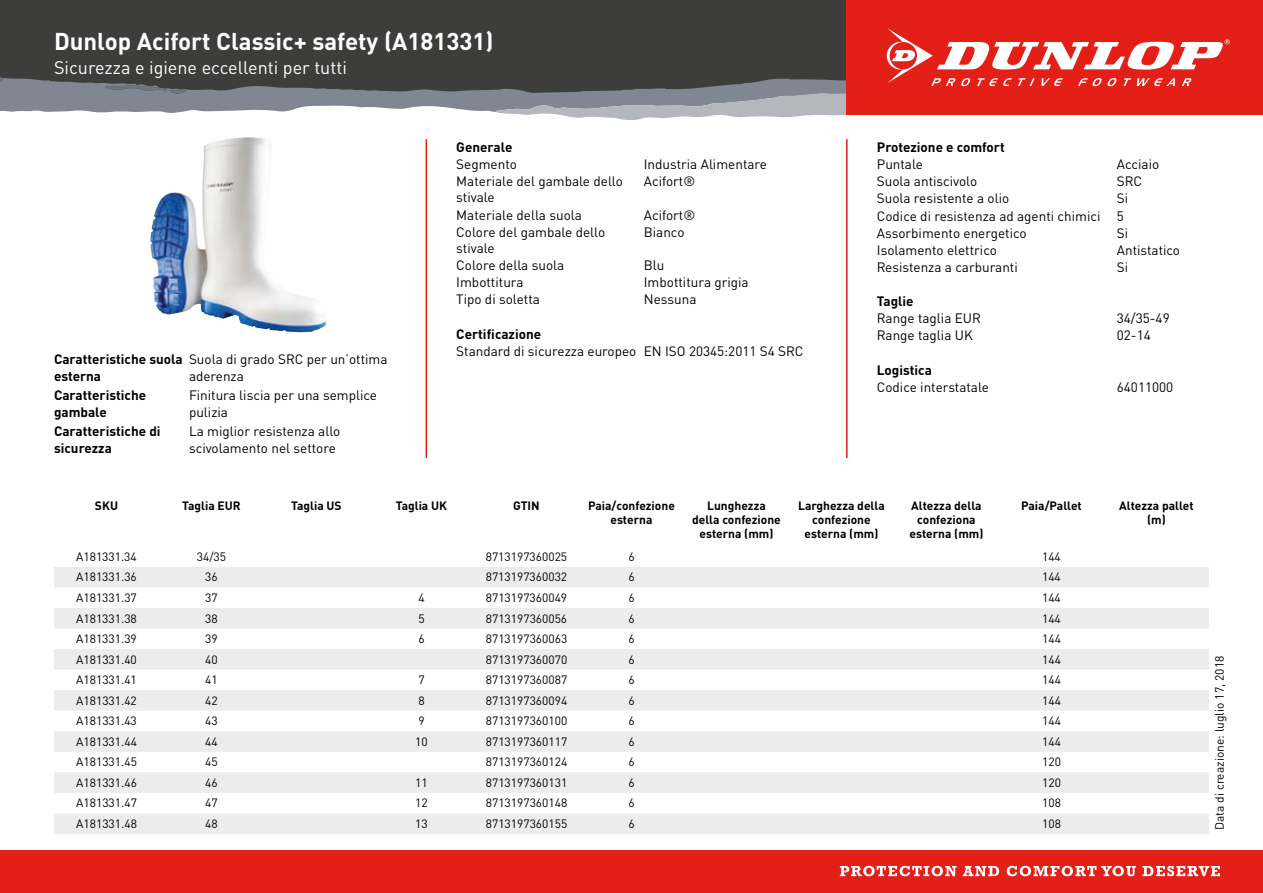
<style>
.page{position:relative;width:1263px;height:893px;background:#fff}
.page>*{position:absolute;margin:0;border:0;box-sizing:border-box;transform-origin:0 0}
.t1{font:700 24px "DIN Pro";color:#fff}
.t2{font:18px "DIN Pro";color:#fff}
.t3{font:13.5px/16.2px "DIN Pro";color:#000}
.t4{font:700 13.5px/16.2px "DIN Pro";color:#000}
.t5{font:12px "DIN Pro";color:#000}
.t6{font:700 12px/14.4px "DIN Pro";color:#000;text-align:center}
</style>
<div class="page">
<div style="left:0;top:850px;width:1263px;height:43px;background:#e41f18"></div>
<svg style="left:840px;top:866px;width:380px;height:10px"></svg>
<div style="left:0;top:0;width:858px;height:98px;background:#3d3d3c"></div>
<svg style="left:0;top:77px;width:846px;height:43px"></svg>
<div style="left:846px;top:0;width:417px;height:115px;background:#e41f18"></div>
<svg style="left:887px;top:28px;width:343px;height:58px"></svg>
<svg style="left:54px;top:567px;width:1155px;height:267px;fill:#ececec"></svg>
<hr style="left:846px;top:139px;width:2px;height:319px;background:#e41f18">
<hr style="left:426px;top:139px;width:1px;height:319px;background:#e41f18">
<img style="left:153px;top:137px;width:96px;height:112px">
<h1 class="t1" style="left:54px;top:21px;width:441px">Dunlop Acifort Classic+ safety (A181331)</h1>
<h2 class="t2" style="left:54px;top:53px;width:294px">Sicurezza e igiene eccellenti per tutti</h2>
<p class="t4" style="left:54px;top:350px;width:130px">Caratteristiche suola esterna</p>
<p class="t3" style="left:189px;top:350px;width:200px">Suola di grado SRC per un’ottima aderenza</p>
<p class="t4" style="left:54px;top:386px;width:94px">Caratteristiche gambale</p>
<p class="t3" style="left:189px;top:386px;width:190px">Finitura liscia per una semplice pulizia</p>
<p class="t4" style="left:54px;top:422px;width:108px">Caratteristiche di sicurezza</p>
<p class="t3" style="left:189px;top:422px;width:153px">La miglior resistenza allo scivolamento nel settore</p>
<p class="t4" style="left:456px;top:137px;width:58px">Generale</p>
<p class="t3" style="left:456px;top:155px;width:62px">Segmento</p>
<p class="t3" style="left:644px;top:155px;width:125px">Industria Alimentare</p>
<p class="t3" style="left:456px;top:172px;width:168px">Materiale del gambale dello stivale</p>
<p class="t3" style="left:644px;top:172px;width:53px">Acifort®</p>
<p class="t3" style="left:456px;top:205px;width:127px">Materiale della suola</p>
<p class="t3" style="left:644px;top:205px;width:53px">Acifort®</p>
<p class="t3" style="left:456px;top:222px;width:150px">Colore del gambale dello stivale</p>
<p class="t3" style="left:644px;top:222px;width:42px">Bianco</p>
<p class="t3" style="left:456px;top:256px;width:109px">Colore della suola</p>
<p class="t3" style="left:644px;top:256px;width:22px">Blu</p>
<p class="t3" style="left:456px;top:273px;width:69px">Imbottitura</p>
<p class="t3" style="left:644px;top:273px;width:106px">Imbottitura grigia</p>
<p class="t3" style="left:456px;top:290px;width:85px">Tipo di soletta</p>
<p class="t3" style="left:644px;top:290px;width:54px">Nessuna</p>
<p class="t4" style="left:456px;top:324px;width:86px">Certificazione</p>
<p class="t3" style="left:456px;top:341px;width:349px">Standard di sicurezza europeo EN ISO 20345:2011 S4 SRC</p>
<p class="t4" style="left:877px;top:137px;width:129px">Protezione e comfort</p>
<p class="t3" style="left:877px;top:155px;width:48px">Puntale</p>
<p class="t3" style="left:1117px;top:155px;width:44px">Acciaio</p>
<p class="t3" style="left:877px;top:172px;width:102px">Suola antiscivolo</p>
<p class="t3" style="left:1117px;top:172px;width:27px">SRC</p>
<p class="t3" style="left:877px;top:189px;width:134px">Suola resistente a olio</p>
<p class="t3" style="left:877px;top:189px;width:253px;line-height:17.1px;text-indent:240px">Si<br>Codice di resistenza ad agenti chimici 5<br>Assorbimento energetico</p>
<p class="t3" style="left:1117px;top:223px;width:13px">Si</p>
<p class="t3" style="left:877px;top:240px;width:122px">Isolamento elettrico</p>
<p class="t3" style="left:1117px;top:240px;width:65px">Antistatico</p>
<p class="t3" style="left:877px;top:258px;width:142px">Resistenza a carburanti</p>
<p class="t3" style="left:1117px;top:258px;width:13px">Si</p>
<p class="t4" style="left:877px;top:291px;width:38px">Taglie</p>
<p class="t3" style="left:877px;top:309px;width:106px">Range taglia EUR</p>
<p class="t3" style="left:1117px;top:309px;width:54px">34/35-49</p>
<p class="t3" style="left:877px;top:326px;width:97px">Range taglia UK</p>
<p class="t3" style="left:1117px;top:326px;width:35px">02-14</p>
<p class="t4" style="left:877px;top:360px;width:57px">Logistica</p>
<p class="t3" style="left:877px;top:377px;width:114px">Codice interstatale</p>
<p class="t3" style="left:1117px;top:377px;width:58px">64011000</p>
<p class="t6" style="left:95px;top:497px;width:25px">SKU</p>
<p class="t6" style="left:182px;top:497px;width:60px">Taglia EUR</p>
<p class="t6" style="left:291px;top:497px;width:52px">Taglia US</p>
<p class="t6" style="left:396px;top:497px;width:53px">Taglia UK</p>
<p class="t6" style="left:513px;top:497px;width:28px">GTIN</p>
<p class="t6" style="left:588px;top:497px;width:88px">Paia/confezione esterna</p>
<p class="t6" style="left:692px;top:497px;width:90px">Lunghezza della confezione esterna (mm)</p>
<p class="t6" style="left:798px;top:497px;width:88px">Larghezza della confezione esterna (mm)</p>
<p class="t6" style="left:909px;top:497px;width:75px">Altezza della confeziona esterna (mm)</p>
<p class="t6" style="left:1021px;top:497px;width:62px">Paia/Pallet</p>
<p class="t6" style="left:1119px;top:497px;width:76px">Altezza pallet (m)</p>
<p class="t5" style="left:76px;top:547px;width:62px">A181331.34</p>
<p class="t5" style="left:197px;top:547px;width:31px">34/35</p>
<p class="t5" style="left:486px;top:547px;width:83px">8713197360025</p>
<p class="t5" style="left:628px;top:547px;width:8px">6</p>
<p class="t5" style="left:1042px;top:547px;width:20px">144</p>
<p class="t5" style="left:76px;top:568px;width:62px">A181331.36</p>
<p class="t5" style="left:205px;top:568px;width:14px">36</p>
<p class="t5" style="left:486px;top:568px;width:83px">8713197360032</p>
<p class="t5" style="left:628px;top:568px;width:8px">6</p>
<p class="t5" style="left:1042px;top:568px;width:20px">144</p>
<p class="t5" style="left:76px;top:588px;width:62px">A181331.37</p>
<p class="t5" style="left:205px;top:588px;width:14px">37</p>
<p class="t5" style="left:418px;top:588px;width:8px">4</p>
<p class="t5" style="left:486px;top:588px;width:83px">8713197360049</p>
<p class="t5" style="left:628px;top:588px;width:8px">6</p>
<p class="t5" style="left:1042px;top:588px;width:20px">144</p>
<p class="t5" style="left:76px;top:609px;width:62px">A181331.38</p>
<p class="t5" style="left:205px;top:609px;width:14px">38</p>
<p class="t5" style="left:418px;top:609px;width:8px">5</p>
<p class="t5" style="left:486px;top:609px;width:83px">8713197360056</p>
<p class="t5" style="left:628px;top:609px;width:8px">6</p>
<p class="t5" style="left:1042px;top:609px;width:20px">144</p>
<p class="t5" style="left:76px;top:629px;width:62px">A181331.39</p>
<p class="t5" style="left:205px;top:629px;width:14px">39</p>
<p class="t5" style="left:418px;top:629px;width:8px">6</p>
<p class="t5" style="left:486px;top:629px;width:83px">8713197360063</p>
<p class="t5" style="left:628px;top:629px;width:8px">6</p>
<p class="t5" style="left:1042px;top:629px;width:20px">144</p>
<p class="t5" style="left:76px;top:650px;width:62px">A181331.40</p>
<p class="t5" style="left:205px;top:650px;width:14px">40</p>
<p class="t5" style="left:486px;top:650px;width:83px">8713197360070</p>
<p class="t5" style="left:628px;top:650px;width:8px">6</p>
<p class="t5" style="left:1042px;top:650px;width:20px">144</p>
<p class="t5" style="left:76px;top:670px;width:62px">A181331.41</p>
<p class="t5" style="left:205px;top:670px;width:14px">41</p>
<p class="t5" style="left:418px;top:670px;width:8px">7</p>
<p class="t5" style="left:486px;top:670px;width:83px">8713197360087</p>
<p class="t5" style="left:628px;top:670px;width:8px">6</p>
<p class="t5" style="left:1042px;top:670px;width:20px">144</p>
<p class="t5" style="left:76px;top:691px;width:62px">A181331.42</p>
<p class="t5" style="left:205px;top:691px;width:14px">42</p>
<p class="t5" style="left:418px;top:691px;width:8px">8</p>
<p class="t5" style="left:486px;top:691px;width:83px">8713197360094</p>
<p class="t5" style="left:628px;top:691px;width:8px">6</p>
<p class="t5" style="left:1042px;top:691px;width:20px">144</p>
<p class="t5" style="left:76px;top:711px;width:62px">A181331.43</p>
<p class="t5" style="left:205px;top:711px;width:14px">43</p>
<p class="t5" style="left:418px;top:711px;width:8px">9</p>
<p class="t5" style="left:486px;top:711px;width:83px">8713197360100</p>
<p class="t5" style="left:628px;top:711px;width:8px">6</p>
<p class="t5" style="left:1042px;top:711px;width:20px">144</p>
<p class="t5" style="left:76px;top:732px;width:62px">A181331.44</p>
<p class="t5" style="left:205px;top:732px;width:14px">44</p>
<p class="t5" style="left:415px;top:732px;width:14px">10</p>
<p class="t5" style="left:486px;top:732px;width:83px">8713197360117</p>
<p class="t5" style="left:628px;top:732px;width:8px">6</p>
<p class="t5" style="left:1042px;top:732px;width:20px">144</p>
<p class="t5" style="left:76px;top:753px;width:62px">A181331.45</p>
<p class="t5" style="left:205px;top:753px;width:14px">45</p>
<p class="t5" style="left:486px;top:753px;width:83px">8713197360124</p>
<p class="t5" style="left:628px;top:753px;width:8px">6</p>
<p class="t5" style="left:1042px;top:753px;width:20px">120</p>
<p class="t5" style="left:76px;top:773px;width:62px">A181331.46</p>
<p class="t5" style="left:205px;top:773px;width:14px">46</p>
<p class="t5" style="left:415px;top:773px;width:14px">11</p>
<p class="t5" style="left:486px;top:773px;width:83px">8713197360131</p>
<p class="t5" style="left:628px;top:773px;width:8px">6</p>
<p class="t5" style="left:1042px;top:773px;width:20px">120</p>
<p class="t5" style="left:76px;top:794px;width:62px">A181331.47</p>
<p class="t5" style="left:205px;top:794px;width:14px">47</p>
<p class="t5" style="left:415px;top:794px;width:14px">12</p>
<p class="t5" style="left:486px;top:794px;width:83px">8713197360148</p>
<p class="t5" style="left:628px;top:794px;width:8px">6</p>
<p class="t5" style="left:1042px;top:794px;width:20px">108</p>
<p class="t5" style="left:76px;top:814px;width:62px">A181331.48</p>
<p class="t5" style="left:205px;top:814px;width:14px">48</p>
<p class="t5" style="left:415px;top:814px;width:14px">13</p>
<p class="t5" style="left:486px;top:814px;width:83px">8713197360155</p>
<p class="t5" style="left:628px;top:814px;width:8px">6</p>
<p class="t5" style="left:1042px;top:814px;width:20px">108</p>
<p class="t5" style="left:1210px;top:830px;width:176px;rotate:-90deg">Data di creazione: luglio 17, 2018</p>
</div>
